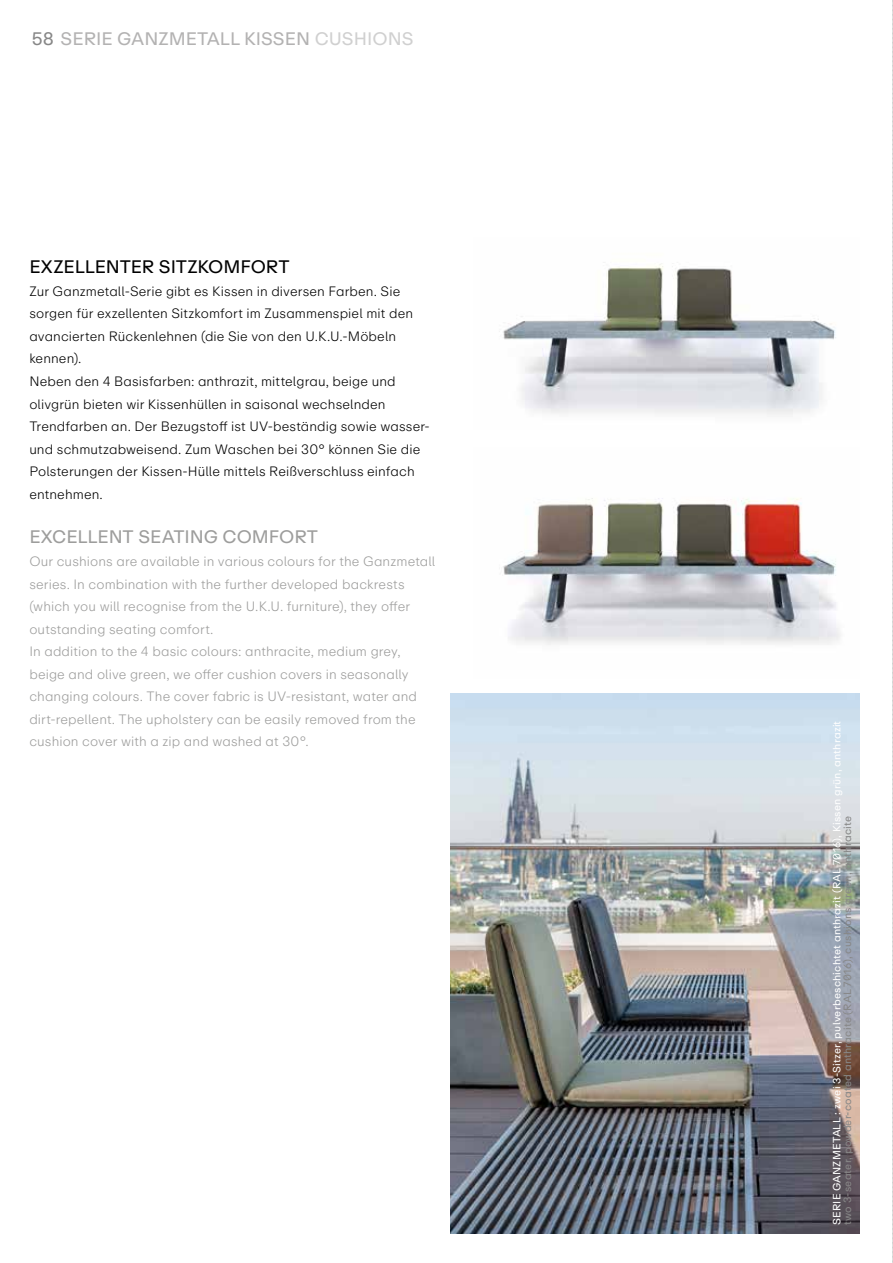
<style>
.page{position:relative;width:893px;height:1263px;background:#fff}
.page>*{position:absolute;margin:0;border:0;box-sizing:border-box;transform-origin:0 0}
.t1{font:18px "ABC Repro";color:#b3b2b2}
.t2{font:18px "ABC Repro";letter-spacing:-.005em;color:#9d9d9c}
.t3{font:18px "ABC Repro";letter-spacing:-.01em;color:#000}
.t4{font:300 13.5px/22.5px "ABC Repro Unlicensed Trial";letter-spacing:.01em;color:#9d9d9c}
.t5{font:300 13.5px/22.5px "ABC Repro Unlicensed Trial";letter-spacing:.01em;color:#000}
.t6{font:10.5px "ABC Repro";letter-spacing:.02em;color:#fff}
.t7{font:10.5px "ABC Repro";letter-spacing:.02em;color:#878787}
.s1{color:#878787}
.s2{color:#d0d0d0}
</style>
<div class="page">
<svg style="left:892px;top:0;width:1px;height:1263px"></svg>
<img style="left:450px;top:693px;width:409px;height:540px">
<img style="left:503px;top:498px;width:338px;height:147px">
<img style="left:499px;top:263px;width:337px;height:152px">
<h1 class="t1" style="left:32px;top:27px;width:383px"><span class="s1">58</span> SERIE GANZMETALL KISSEN <span class="s2">CUSHIONS</span></h1>
<h1 class="t3" style="left:29px;top:256px;width:262px">EXZELLENTER SITZKOMFORT</h1>
<p class="t5" style="left:29px;top:280px;width:402px">Zur Ganzmetall-Serie gibt es Kissen in diversen Farben. Sie sorgen für exzellenten Sitzkomfort im Zusammenspiel mit den avancierten Rückenlehnen (die Sie von den U.K.U.-Möbeln kennen).<br>Neben den 4 Basisfarben: anthrazit, mittelgrau, beige und olivgrün bieten wir Kissenhüllen in saisonal wechselnden Trendfarben an. Der Bezugstoff ist UV-beständig sowie wasser&shy;und schmutzabweisend. Zum Waschen bei 30° können Sie die Polsterungen der Kissen-Hülle mittels Reißverschluss einfach entnehmen.</p>
<h1 class="t2" style="left:29px;top:526px;width:290px">EXCELLENT SEATING COMFORT</h1>
<p class="t4" style="left:29px;top:550px;width:408px">Our cushions are available in various colours for the Ganzmetall series. In combination with the further developed backrests (which you will recognise from the U.K.U. furniture), they offer outstanding seating comfort.<br>In addition to the 4 basic colours: anthracite, medium grey, beige and olive green, we offer cushion covers in seasonally changing colours. The cover fabric is UV-resistant, water and dirt-repellent. The upholstery can be easily removed from the cushion cover with a zip and washed at 30°.</p>
<p class="t6" style="left:830px;top:1225px;width:506px;rotate:-90deg">SERIE GANZMETALL : zwei 3-Sitzer, pulverbeschichtet anthrazit (RAL 7016), Kissen grün, anthrazit</p>
<p class="t7" style="left:841px;top:1225px;width:411px;rotate:-90deg">two 3-seater, powder-coated anthracite (RAL 7016), cushions green, anthracite</p>
</div>
